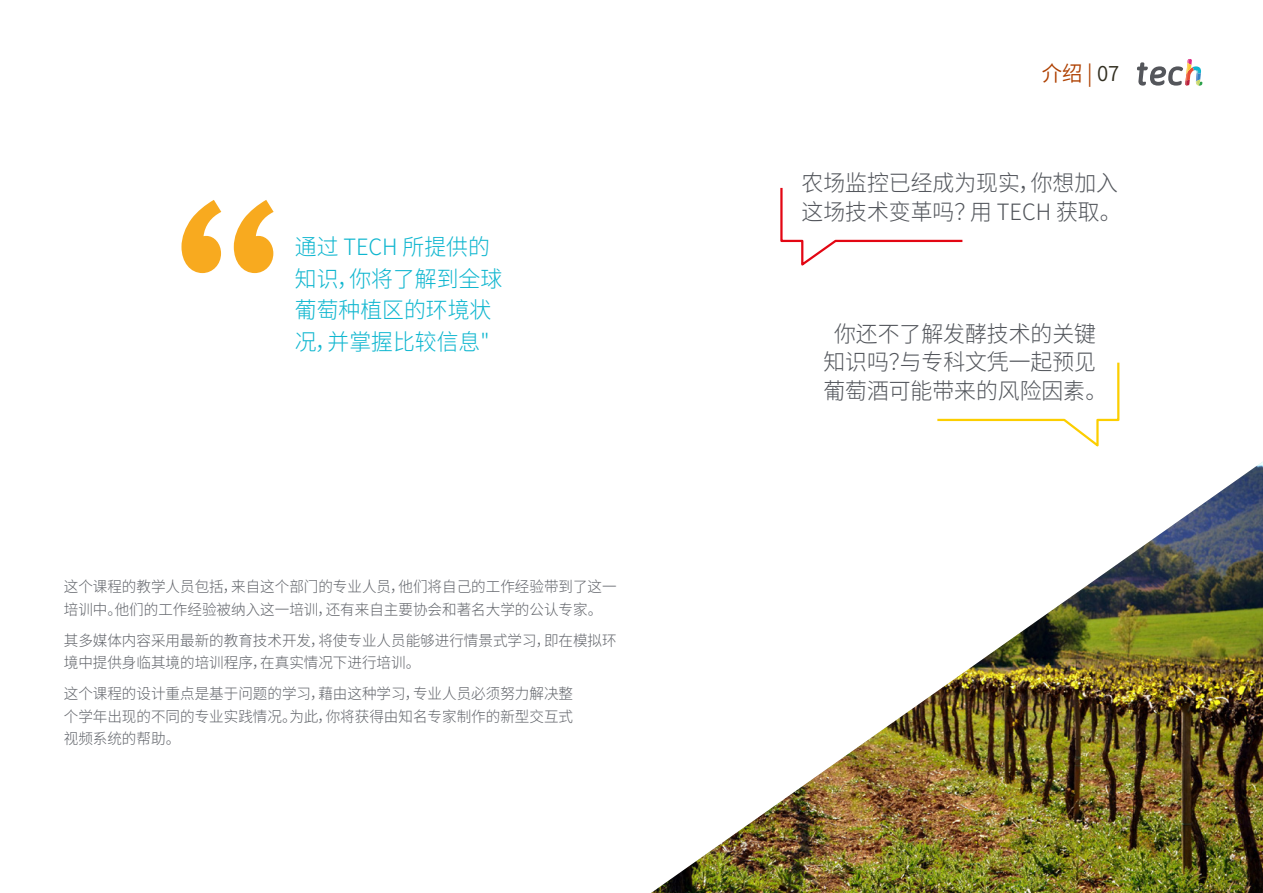
<style>
.page{position:relative;width:1263px;height:893px;background:#fff}
.page>*{position:absolute;margin:0;border:0;box-sizing:border-box;transform-origin:0 0}
.t1{font:300 22.5px/28.5px "Source Han Sans CN";color:#52555b;text-align:center}
.t2{font:300 22.5px/31.5px "Source Han Sans CN";color:#0fb6cf}
.t3{font:21px "Source Han Sans CN";color:#ae4000}
.t4{font:300 15px/22.5px "Source Han Sans CN";color:#61646a}
.s1{color:#312e20}
</style>
<div class="page">
<svg style="left:937px;top:362px;width:183px;height:85px"></svg>
<svg style="left:780px;top:187px;width:183px;height:79px"></svg>
<svg style="left:181px;top:200px;width:93px;height:73px"></svg>
<img style="left:651px;top:461px;width:612px;height:432px">
<svg style="left:1137px;top:59px;width:65px;height:27px"></svg>
<h1 class="t2" style="left:295px;top:232px;width:209px">通过 TECH 所提供的知识，你将了解到全球葡萄种植区的环境状况，并掌握比较信息"</h1>
<p class="t4" style="left:64px;top:576px;width:554px">这个课程的教学人员包括，来自这个部门的专业人员，他们将自己的工作经验带到了这一培训中。他们的工作经验被纳入这一培训，还有来自主要协会和著名大学的公认专家。</p>
<p class="t4" style="left:64px;top:629px;width:554px">其多媒体内容采用最新的教育技术开发，将使专业人员能够进行情景式学习，即在模拟环境中提供身临其境的培训程序，在真实情况下进行培训。</p>
<p class="t4" style="left:64px;top:683px;width:511px;text-align:justify">这个课程的设计重点是基于问题的学习，藉由这种学习，专业人员必须努力解决整个学年出现的不同的专业实践情况。为此，你将获得由知名专家制作的新型交互式视频系统的帮助。</p>
<h2 class="t3" style="left:1042px;top:61px;width:79px">介绍 | <span class="s1">07</span></h2>
<h1 class="t1" style="left:801px;top:169px;width:322px;text-align:left">农场监控已经成为现实，你想加入这场技术变革吗？用 TECH 获取。</h1>
<h1 class="t1" style="left:823px;top:319px;width:285px">你还不了解发酵技术的关键知识吗？与专科文凭一起预见葡萄酒可能带来的风险因素。</h1>
</div>
